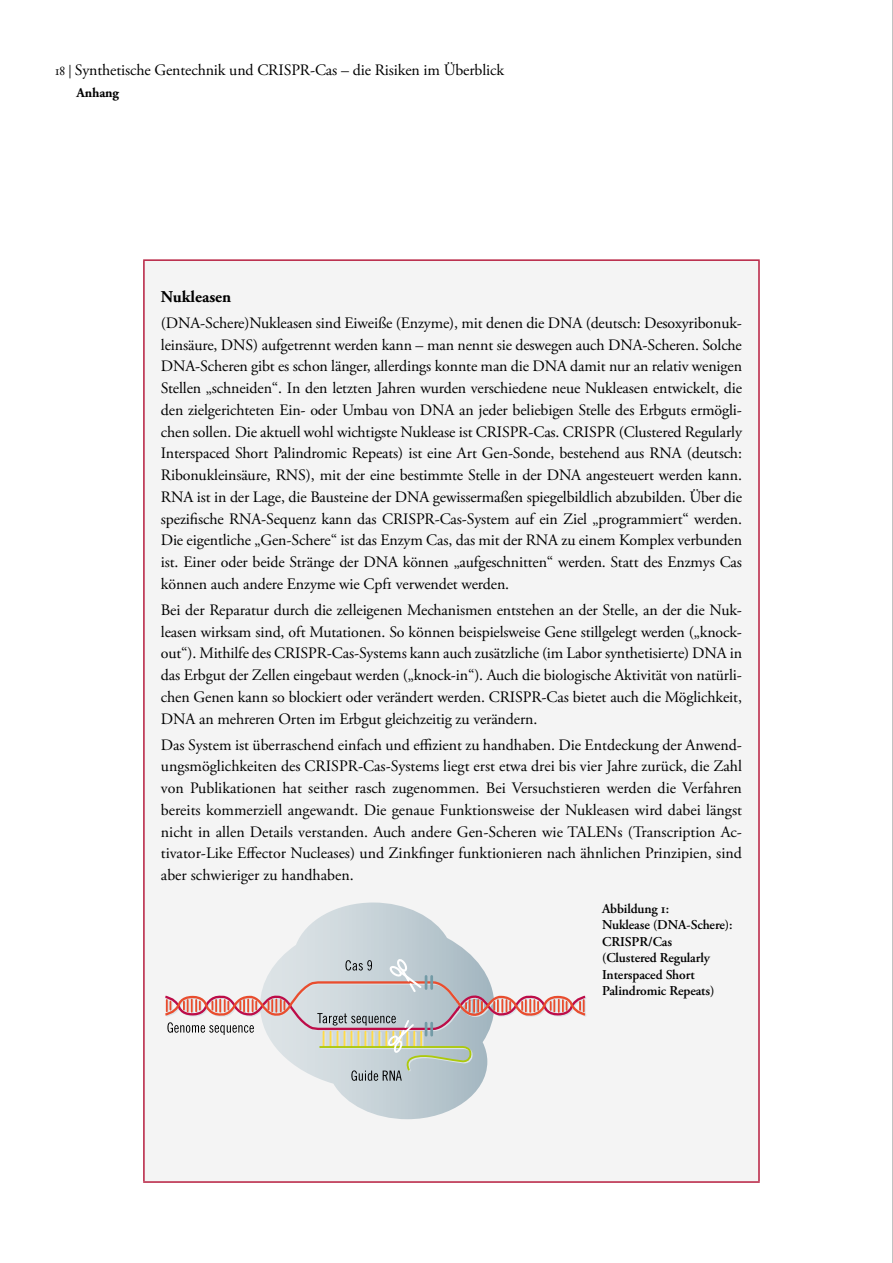
<style>
.page{position:relative;width:893px;height:1263px;background:#fff}
.page>*{position:absolute;margin:0;border:0;box-sizing:border-box;transform-origin:0 0}
.t1{font:700 16.5px "Adobe Garamond Pro";color:#000}
.t2{font:15.9px/21.8px "Adobe Garamond Pro";letter-spacing:-.01em;color:#000;text-align:justify}
.t3{font:600 13.5px/16.5px "Adobe Garamond Pro";letter-spacing:-.01em;color:#000}
.t4{font:700 13.5px "Adobe Garamond Pro";letter-spacing:-.01em;color:#000}
.s1{font-size:13.5px}
</style>
<div class="page">
<hr style="left:892px;top:0;width:1px;height:1263px;background:#878787">
<div style="left:144px;top:260px;width:615px;height:922px;background:#f4f4f4"></div>
<hr style="left:143px;top:259px;width:617px;height:2px;background:#b71e3f">
<hr style="left:143px;top:261px;width:2px;height:920px;background:#b71e3f">
<hr style="left:758px;top:261px;width:2px;height:920px;background:#b71e3f">
<hr style="left:143px;top:1181px;width:617px;height:2px;background:#b71e3f">
<svg style="left:282px;top:902px;width:201px;height:217px"></svg>
<svg style="left:165px;top:957px;width:421px;height:124px"></svg>
<p class="t2" style="left:55px;top:60px;width:450px"><span class="s1">18 |</span> Synthetische Gentechnik und CRISPR-Cas – die Risiken im Überblick</p>
<p class="t4" style="left:77px;top:85px;width:44px">Anhang</p>
<p class="t1" style="left:161px;top:287px;width:72px">Nukleasen</p>
<p class="t2" style="left:161px;top:312px;width:583px">(DNA-Schere)Nukleasen sind Eiweiße (Enzyme), mit denen die DNA (deutsch: Desoxyribonuk&shy;leinsäure, DNS) aufgetrennt werden kann – man nennt sie deswegen auch DNA-Scheren. Solche DNA-Scheren gibt es schon länger, allerdings konnte man die DNA damit nur an relativ wenigen Stellen „schneiden“. In den letzten Jahren wurden verschiedene neue Nukleasen entwickelt, die den zielgerichteten Ein- oder Umbau von DNA an jeder beliebigen Stelle des Erbguts ermögli&shy;chen sollen. Die aktuell wohl wichtigste Nuklease ist CRISPR-Cas. CRISPR (Clustered Regularly Interspaced Short Palindromic Repeats) ist eine Art Gen-Sonde, bestehend aus RNA (deutsch:<br>Ribonukleinsäure, RNS), mit der eine bestimmte Stelle in der DNA angesteuert werden kann.<br>RNA ist in der Lage, die Bausteine der DNA gewissermaßen spiegelbildlich abzubilden. Über die spezifische RNA-Sequenz kann das CRISPR-Cas-System auf ein Ziel „programmiert“ werden.<br>Die eigentliche „Gen-Schere“ ist das Enzym Cas, das mit der RNA zu einem Komplex verbunden ist. Einer oder beide Stränge der DNA können „aufgeschnitten“ werden. Statt des Enzmys Cas können auch andere Enzyme wie Cpf1 verwendet werden.</p>
<p class="t2" style="left:161px;top:600px;width:583px">Bei der Reparatur durch die zelleigenen Mechanismen entstehen an der Stelle, an der die Nuk&shy;leasen wirksam sind, oft Mutationen. So können beispielsweise Gene stillgelegt werden („knock&shy;out“). Mithilfe des CRISPR-Cas-Systems kann auch zusätzliche (im Labor synthetisierte) DNA in das Erbgut der Zellen eingebaut werden („knock-in“). Auch die biologische Aktivität von natürli&shy;chen Genen kann so blockiert oder verändert werden. CRISPR-Cas bietet auch die Möglichkeit, DNA an mehreren Orten im Erbgut gleichzeitig zu verändern.</p>
<p class="t2" style="left:161px;top:734px;width:583px">Das System ist überraschend einfach und effizient zu handhaben. Die Entdeckung der Anwend&shy;ungsmöglichkeiten des CRISPR-Cas-Systems liegt erst etwa drei bis vier Jahre zurück, die Zahl von Publikationen hat seither rasch zugenommen. Bei Versuchstieren werden die Verfahren bereits kommerziell angewandt. Die genaue Funktionsweise der Nukleasen wird dabei längst nicht in allen Details verstanden. Auch andere Gen-Scheren wie TALENs (Transcription Ac&shy;tivator-Like Effector Nucleases) und Zinkfinger funktionieren nach ähnlichen Prinzipien, sind aber schwieriger zu handhaben.</p>
<p class="t3" style="left:602px;top:900px;width:132px">Abbildung 1:<br>Nuklease (DNA-Schere):<br>CRISPR/Cas<br>(Clustered Regularly<br>Interspaced Short<br>Palindromic Repeats)</p>
</div>
